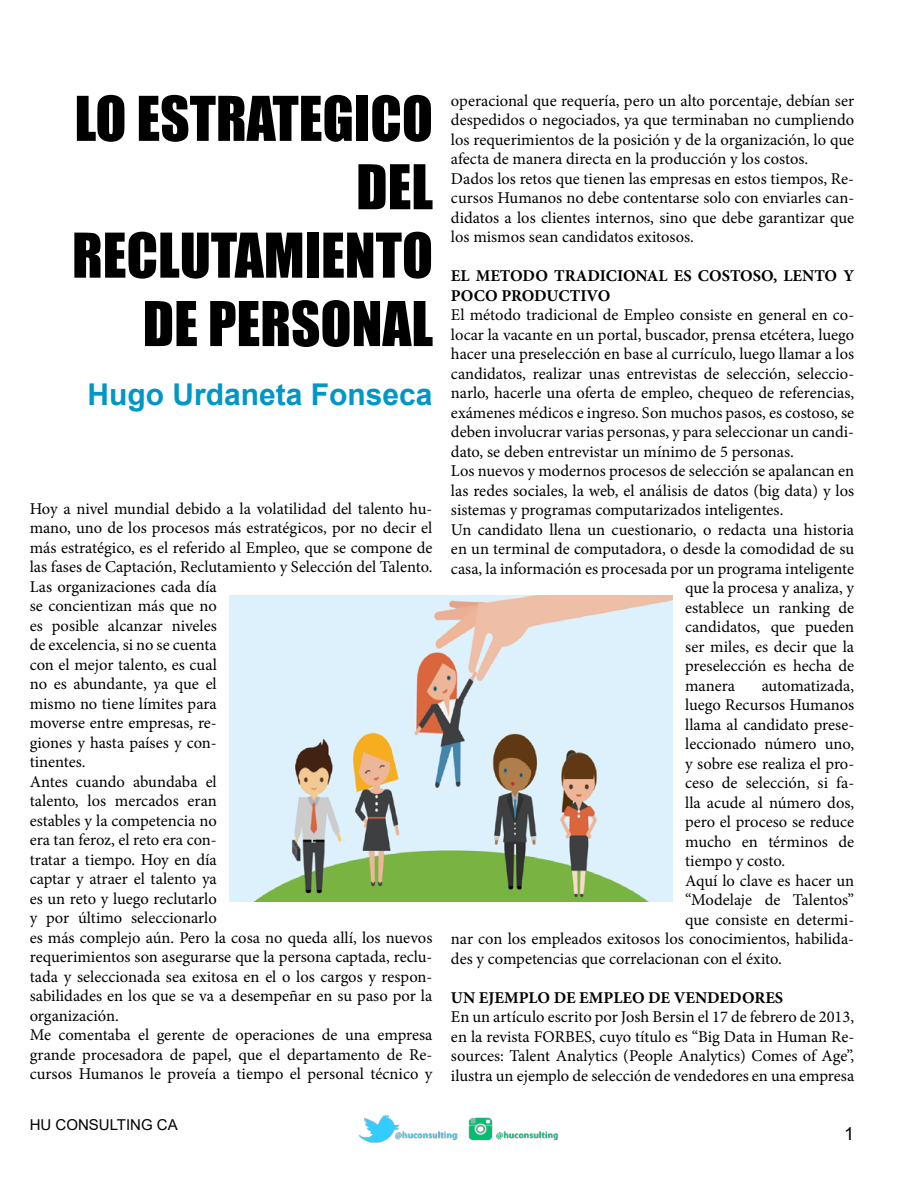
<style>
.page{position:relative;width:918px;height:1188px;background:#fff}
.page>*{position:absolute;margin:0;border:0;box-sizing:border-box;transform-origin:0 0}
.t1{font:57px/68.4px "Impact";color:#000;text-align:right}
.t2{font:700 30px "Arial";color:#0096c5}
.t3{font:18px "Arial";color:#000}
.t4{font:16.5px/19.5px "Minion Pro";color:#000}
.t5{font:700 16.5px/19.5px "Minion Pro";color:#000}
.t6{font:15px "Arial";color:#000}
</style>
<div class="page">
<img style="left:358px;top:1115px;width:200px;height:28px">
<img style="left:230px;top:596px;width:442px;height:306px">
<h1 class="t1" style="left:72px;top:83px;width:363px">LO ESTRATEGICO<br>DEL<br>RECLUTAMIENTO<br>DE PERSONAL</h1>
<h2 class="t2" style="left:87px;top:374px;width:347px">Hugo Urdaneta Fonseca</h2>
<p class="t4" style="left:30px;top:499px;width:404px">Hoy a nivel mundial debido a la volatilidad del talento hu&shy;mano, uno de los procesos más estratégicos, por no decir el más estratégico, es el referido al Empleo, que se compone de las fases de Captación, Reclutamiento y Selección del Talento.<br>Las organizaciones cada día<br>se concientizan más que no<br>es posible alcanzar niveles<br>de excelencia, si no se cuenta<br>con el mejor talento, es cual<br>no es abundante, ya que el<br>mismo no tiene límites para<br>moverse entre empresas, re-<br>giones y hasta países y con-<br>tinentes.<br>Antes cuando abundaba el<br>talento, los mercados eran<br>estables y la competencia no<br>era tan feroz, el reto era con-<br>tratar a tiempo. Hoy en día<br>captar y atraer el talento ya<br>es un reto y luego reclutarlo<br>y por último seleccionarlo<br>es más complejo aún. Pero la cosa no queda allí, los nuevos requerimientos son asegurarse que la persona captada, reclu&shy;tada y seleccionada sea exitosa en el o los cargos y respon&shy;sabilidades en los que se va a desempeñar en su paso por la organización.<br>Me comentaba el gerente de operaciones de una empresa grande procesadora de papel, que el departamento de Re&shy;cursos Humanos le proveía a tiempo el personal técnico y</p>
<p class="t6" style="left:30px;top:1115px;width:150px">HU CONSULTING CA</p>
<p class="t4" style="left:451px;top:91px;width:405px">operacional que requería, pero un alto porcentaje, debían ser despedidos o negociados, ya que terminaban no cumpliendo los requerimientos de la posición y de la organización, lo que afecta de manera directa en la producción y los costos.<br>Dados los retos que tienen las empresas en estos tiempos, Re&shy;cursos Humanos no debe contentarse solo con enviarles can&shy;didatos a los clientes internos, sino que debe garantizar que los mismos sean candidatos exitosos.</p>
<p class="t5" style="left:451px;top:266px;width:405px">EL METODO TRADICIONAL ES COSTOSO, LENTO Y<br>POCO PRODUCTIVO</p>
<p class="t4" style="left:451px;top:305px;width:405px">El método tradicional de Empleo consiste en general en co-</p>
<p class="t4" style="left:451px;top:325px;width:405px">locar la vacante en un portal, buscador, prensa etcétera, luego</p>
<p class="t4" style="left:451px;top:344px;width:405px">hacer una preselección en base al currículo, luego llamar a los</p>
<p class="t4" style="left:451px;top:364px;width:405px">candidatos, realizar unas entrevistas de selección, seleccio-</p>
<p class="t4" style="left:451px;top:383px;width:405px">narlo, hacerle una oferta de empleo, chequeo de referencias,</p>
<p class="t4" style="left:451px;top:403px;width:405px">exámenes médicos e ingreso. Son muchos pasos, es costoso, se</p>
<p class="t4" style="left:451px;top:422px;width:405px">deben involucrar varias personas, y para seleccionar un candi-</p>
<p class="t4" style="left:451px;top:442px;width:344px">dato, se deben entrevistar un mínimo de 5 personas.</p>
<p class="t4" style="left:451px;top:461px;width:405px">Los nuevos y modernos procesos de selección se apalancan en</p>
<p class="t4" style="left:451px;top:481px;width:405px">las redes sociales, la web, el análisis de datos (big data) y los</p>
<p class="t4" style="left:451px;top:500px;width:334px">sistemas y programas computarizados inteligentes.</p>
<p class="t4" style="left:451px;top:520px;width:405px">Un candidato llena un cuestionario, o redacta una historia</p>
<p class="t4" style="left:451px;top:539px;width:405px">en un terminal de computadora, o desde la comodidad de su</p>
<p class="t4" style="left:451px;top:559px;width:405px">casa, la información es procesada por un programa inteligente</p>
<p class="t4" style="left:685px;top:578px;width:171px">que la procesa y analiza, y</p>
<p class="t4" style="left:685px;top:598px;width:171px">establece un ranking de</p>
<p class="t4" style="left:685px;top:617px;width:171px">candidatos, que pueden</p>
<p class="t4" style="left:685px;top:637px;width:171px">ser miles, es decir que la</p>
<p class="t4" style="left:685px;top:656px;width:171px">preselección es hecha de</p>
<p class="t4" style="left:685px;top:676px;width:51px">manera</p>
<p class="t4" style="left:762px;top:676px;width:94px">automatizada,</p>
<p class="t4" style="left:685px;top:695px;width:171px">luego Recursos Humanos</p>
<p class="t4" style="left:685px;top:715px;width:171px">llama al candidato prese-</p>
<p class="t4" style="left:685px;top:734px;width:171px">leccionado número uno,</p>
<p class="t4" style="left:685px;top:754px;width:171px">y sobre ese realiza el pro-</p>
<p class="t4" style="left:685px;top:773px;width:171px">ceso de selección, si fa-</p>
<p class="t4" style="left:685px;top:793px;width:171px">lla acude al número dos,</p>
<p class="t4" style="left:685px;top:812px;width:171px">pero el proceso se reduce</p>
<p class="t4" style="left:685px;top:832px;width:171px">mucho en términos de</p>
<p class="t4" style="left:685px;top:851px;width:102px">tiempo y costo.</p>
<p class="t4" style="left:685px;top:871px;width:171px">Aquí lo clave es hacer un</p>
<p class="t4" style="left:685px;top:890px;width:171px">“Modelaje de Talentos”</p>
<p class="t4" style="left:685px;top:910px;width:171px">que consiste en determi-</p>
<p class="t4" style="left:451px;top:929px;width:405px">nar con los empleados exitosos los conocimientos, habilida-</p>
<p class="t4" style="left:451px;top:949px;width:332px">des y competencias que correlacionan con el éxito.</p>
<p class="t5" style="left:451px;top:988px;width:334px">UN EJEMPLO DE EMPLEO DE VENDEDORES</p>
<p class="t4" style="left:451px;top:1007px;width:405px;text-align:justify">En un artículo escrito por Josh Bersin el 17 de febrero de 2013, en la revista FORBES, cuyo título es “Big Data in Human Re&shy;sources: Talent Analytics (People Analytics) Comes of Age”, ilustra un ejemplo de selección de vendedores en una empresa</p>
<p class="t3" style="left:844px;top:1122px;width:12px">1</p>
</div>
